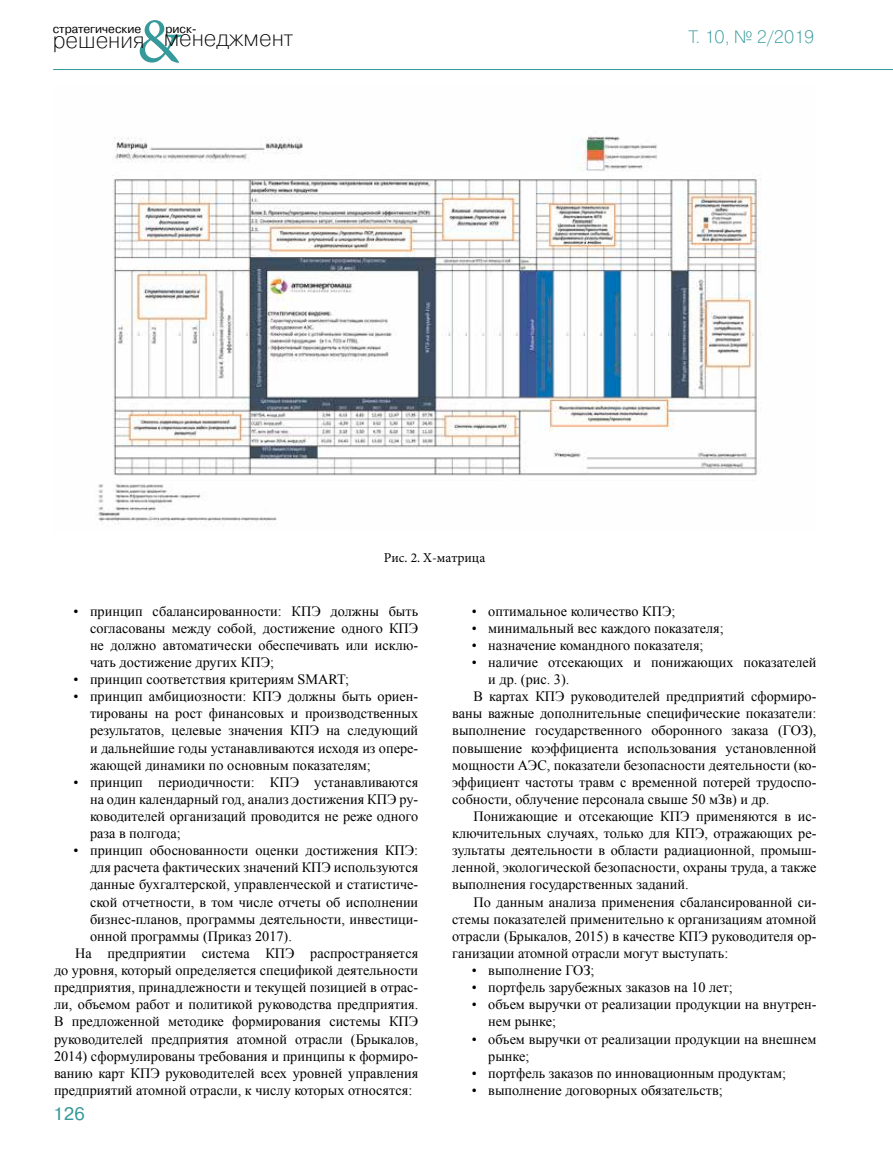
<style>
.page{position:relative;width:893px;height:1149px;background:#fff}
.page>*{position:absolute;margin:0;border:0;box-sizing:border-box;transform-origin:0 0}
.t1{font:63.15px "Minion Pro";color:#36999a}
.t2{font:22.65px "Pragmatica Light C";color:#000}
.t3{font:18px "Pragmatica";color:#36999a}
.t4{font:17.85px "Pragmatica Light C";color:#36999a}
.t5{font:14.25px/17.1px "Times New Roman";color:#000;text-align:justify}
.t6{font:13.5px "Minion Pro";color:#000}
.t7{font:11.85px "Pragmatica";color:#000}
</style>
<div class="page">
<hr style="left:53px;top:69px;width:840px;height:1px;background:#36999a">
<img style="left:98px;top:136px;width:663px;height:390px">
<h1 class="t1" style="left:136px;top:-1px;width:46px">&amp;</h1>
<p class="t7" style="left:53px;top:22px;width:90px">cтратегические</p>
<p class="t7" style="left:165px;top:22px;width:33px">риск-</p>
<h2 class="t2" style="left:164px;top:26px;width:131px">менеджмент</h2>
<p class="t4" style="left:688px;top:27px;width:128px">Т. 10, № 2/2019</p>
<h2 class="t2" style="left:53px;top:27px;width:93px">решения</h2>
<p class="t6" style="left:384px;top:548px;width:103px">Рис. 2. Х-матрица</p>
<p class="t5" style="left:90px;top:602px;width:330px;text-indent:-17px">• принцип сбалансированности: КПЭ должны быть согласованы между собой, достижение одного КПЭ не должно автоматически обеспечивать или исклю&shy;чать достижение других КПЭ;</p>
<p class="t5" style="left:74px;top:670px;width:277px">• принцип соответствия критериям SMART;</p>
<p class="t5" style="left:90px;top:687px;width:330px;text-indent:-17px">• принцип амбициозности: КПЭ должны быть ориен&shy;тированы на рост финансовых и производственных результатов, целевые значения КПЭ на следующий и дальнейшие годы устанавливаются исходя из опере&shy;жающей динамики по основным показателям;</p>
<p class="t5" style="left:90px;top:773px;width:330px;text-indent:-17px">• принцип периодичности: КПЭ устанавливаются на один календарный год, анализ достижения КПЭ ру&shy;ководителей организаций проводится не реже одного раза в полгода;</p>
<p class="t5" style="left:74px;top:841px;width:346px">• принцип обоснованности оценки достижения КПЭ:</p>
<p class="t5" style="left:90px;top:858px;width:330px">для расчета фактических значений КПЭ используются</p>
<p class="t5" style="left:90px;top:875px;width:330px">данные бухгалтерской, управленческой и статистиче-</p>
<p class="t5" style="left:90px;top:892px;width:330px">ской отчетности, в том числе отчеты об исполнении</p>
<p class="t5" style="left:90px;top:909px;width:330px">бизнес-планов, программы деятельности, инвестици-</p>
<p class="t5" style="left:90px;top:927px;width:203px">онной программы (Приказ 2017).</p>
<p class="t5" style="left:75px;top:944px;width:344px">На предприятии система КПЭ распространяется</p>
<p class="t5" style="left:54px;top:961px;width:366px">до уровня, который определяется спецификой деятельности</p>
<p class="t5" style="left:54px;top:978px;width:366px">предприятия, принадлежности и текущей позицией в отрас-</p>
<p class="t5" style="left:54px;top:995px;width:366px">ли, объемом работ и политикой руководства предприятия.</p>
<p class="t5" style="left:54px;top:1012px;width:366px">В предложенной методике формирования системы КПЭ</p>
<p class="t5" style="left:54px;top:1029px;width:366px">руководителей предприятия атомной отрасли (Брыкалов,</p>
<p class="t5" style="left:54px;top:1046px;width:366px">2014) сформулированы требования и принципы к формиро-</p>
<p class="t5" style="left:54px;top:1063px;width:366px">ванию карт КПЭ руководителей всех уровней управления</p>
<p class="t5" style="left:54px;top:1080px;width:360px">предприятий атомной отрасли, к числу которых относятся:</p>
<p class="t3" style="left:53px;top:1102px;width:33px">126</p>
<p class="t5" style="left:472px;top:602px;width:205px">• оптимальное количество КПЭ;</p>
<p class="t5" style="left:472px;top:619px;width:253px">• минимальный вес каждого показателя;</p>
<p class="t5" style="left:472px;top:636px;width:233px">• назначение командного показателя;</p>
<p class="t5" style="left:472px;top:653px;width:346px">• наличие отсекающих и понижающих показателей</p>
<p class="t5" style="left:488px;top:670px;width:83px">и др. (рис. 3).</p>
<p class="t5" style="left:473px;top:687px;width:344px">В картах КПЭ руководителей предприятий сформиро-</p>
<p class="t5" style="left:452px;top:704px;width:366px">ваны важные дополнительные специфические показатели:</p>
<p class="t5" style="left:452px;top:721px;width:366px">выполнение государственного оборонного заказа (ГОЗ),</p>
<p class="t5" style="left:452px;top:738px;width:366px">повышение коэффициента использования установленной</p>
<p class="t5" style="left:452px;top:756px;width:366px">мощности АЭС, показатели безопасности деятельности (ко-</p>
<p class="t5" style="left:452px;top:773px;width:366px">эффициент частоты травм с временной потерей трудоспо-</p>
<p class="t5" style="left:452px;top:790px;width:319px">собности, облучение персонала свыше 50 мЗв) и др.</p>
<p class="t5" style="left:473px;top:807px;width:344px">Понижающие и отсекающие КПЭ применяются в ис-</p>
<p class="t5" style="left:452px;top:824px;width:366px">ключительных случаях, только для КПЭ, отражающих ре-</p>
<p class="t5" style="left:452px;top:841px;width:366px">зультаты деятельности в области радиационной, промыш-</p>
<p class="t5" style="left:452px;top:858px;width:366px">ленной, экологической безопасности, охраны труда, а также</p>
<p class="t5" style="left:452px;top:875px;width:238px">выполнения государственных заданий.</p>
<p class="t5" style="left:473px;top:892px;width:344px">По данным анализа применения сбалансированной си-</p>
<p class="t5" style="left:452px;top:909px;width:366px">стемы показателей применительно к организациям атомной</p>
<p class="t5" style="left:452px;top:927px;width:366px">отрасли (Брыкалов, 2015) в качестве КПЭ руководителя ор-</p>
<p class="t5" style="left:452px;top:944px;width:277px">ганизации атомной отрасли могут выступать:</p>
<p class="t5" style="left:472px;top:961px;width:124px">• выполнение ГОЗ;</p>
<p class="t5" style="left:472px;top:978px;width:262px">• портфель зарубежных заказов на 10 лет;</p>
<p class="t5" style="left:488px;top:995px;width:330px;text-indent:-17px">• объем выручки от реализации продукции на внутрен&shy;нем рынке;</p>
<p class="t5" style="left:488px;top:1029px;width:330px;text-indent:-17px">• объем выручки от реализации продукции на внешнем рынке;</p>
<p class="t5" style="left:472px;top:1063px;width:316px">• портфель заказов по инновационным продуктам;</p>
<p class="t5" style="left:472px;top:1080px;width:252px">• выполнение договорных обязательств;</p>
</div>
